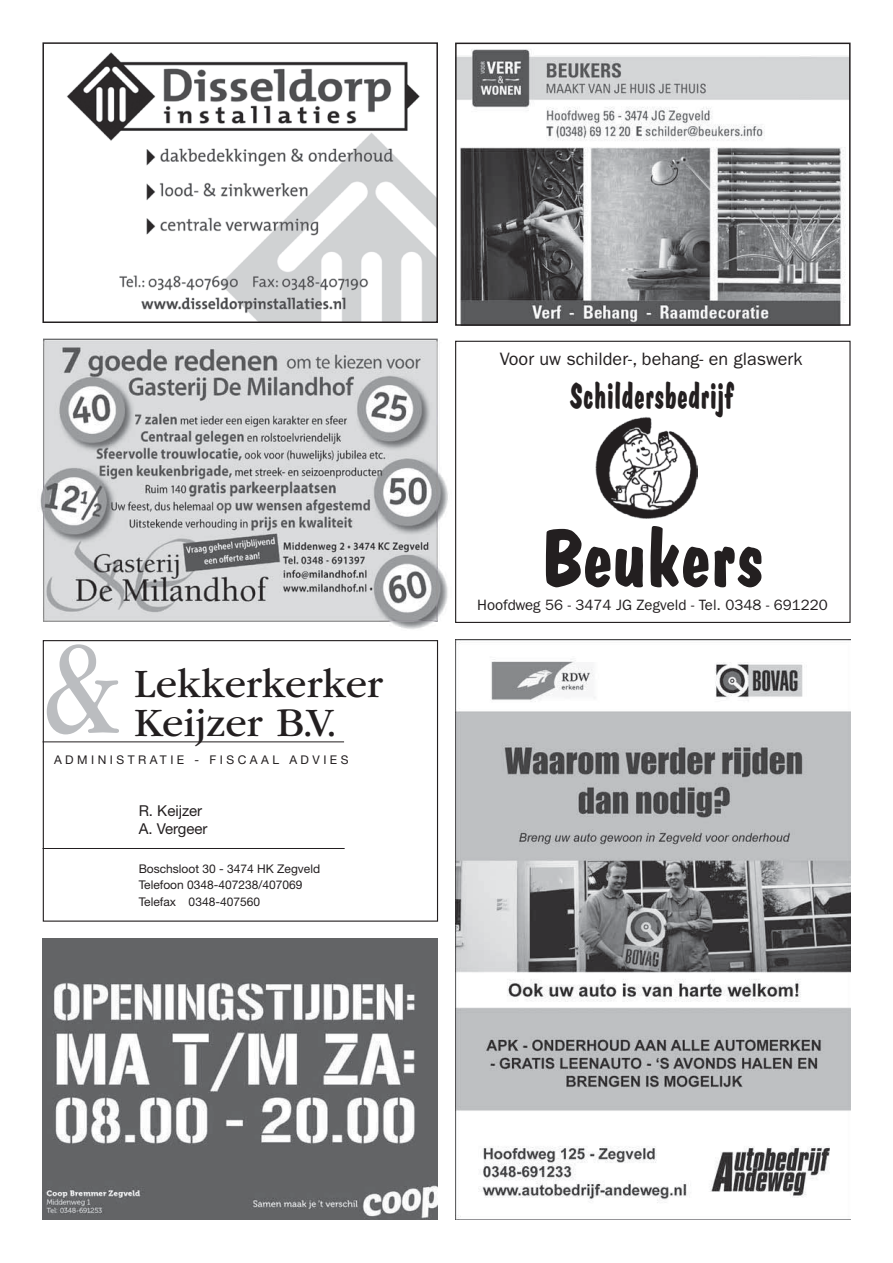
<style>
.page{position:relative;width:893px;height:1263px;background:#fff}
.page>*{position:absolute;margin:0;border:0;box-sizing:border-box;transform-origin:0 0}
.t1{font:138px "ITC Garamond Std";color:#bbbdc0;scale:.75 1}
.t2{font:700 81px "Dom Casual";letter-spacing:-.02em;color:#231f20}
.t3{font:42px/39px "ITC Garamond Std";color:#231f20}
.t4{font:700 36px "Dom Casual";letter-spacing:-.01em;color:#231f20;scale:.8 1}
.t5{font:18px "ITC Franklin Gothic Std";color:#231f20}
.t6{font:15px "ITC Franklin Gothic Std";color:#231f20}
.t7{font:15px/18px "Helvetica Neue";color:#231f20}
.t8{font:12px/16.5px "Helvetica Neue";color:#231f20}
.t9{font:12px "Helvetica Neue";letter-spacing:.29em;color:#231f20}
</style>
<div class="page">
<img style="left:455px;top:639px;width:395px;height:581px">
<img style="left:595px;top:417px;width:102px;height:101px">
<div style="left:455px;top:341px;width:395px;height:282px;border:1px solid #231f20"></div>
<img style="left:458px;top:49px;width:389px;height:274px">
<div style="left:455px;top:43px;width:395px;height:283px;border:2px solid #231f20"></div>
<img style="left:42px;top:939px;width:396px;height:280px">
<img style="left:40px;top:472px;width:408px;height:157px">
<img style="left:43px;top:340px;width:395px;height:282px">
<div style="left:43px;top:640px;width:395px;height:282px;border:1px solid #231f20"></div>
<hr style="left:43px;top:742px;width:301px;height:1px;background:#231f20">
<hr style="left:43px;top:848px;width:302px;height:1px;background:#231f20">
<img style="left:67px;top:52px;width:368px;height:268px">
<div style="left:42px;top:42px;width:396px;height:281px;border:2px solid #231f20"></div>
<h1 class="t1" style="left:45px;top:604px;width:102px">&amp;</h1>
<p class="t9" style="left:54px;top:755px;width:296px">ADMINISTRATIE - FISCAAL ADVIES</p>
<h3 class="t3" style="left:134px;top:663px;width:250px">Lekkerkerker<br>Keijzer B.V.</h3>
<p class="t7" style="left:139px;top:803px;width:70px">R. Keijzer<br>A. Vergeer</p>
<p class="t8" style="left:139px;top:862px;width:183px">Boschsloot 30 - 3474 HK Zegveld<br>Telefoon 0348-407238/407069<br>Telefax 0348-407560</p>
<h3 class="t5" style="left:500px;top:352px;width:304px">Voor uw schilder-, behang- en glaswerk</h3>
<h3 class="t4" style="left:569px;top:382px;width:206px">Schildersbedrijf</h3>
<h2 class="t2" style="left:539px;top:526px;width:227px">Beukers</h2>
<p class="t6" style="left:477px;top:599px;width:352px">Hoofdweg 56 - 3474 JG Zegveld - Tel. 0348 - 691220</p>
</div>
